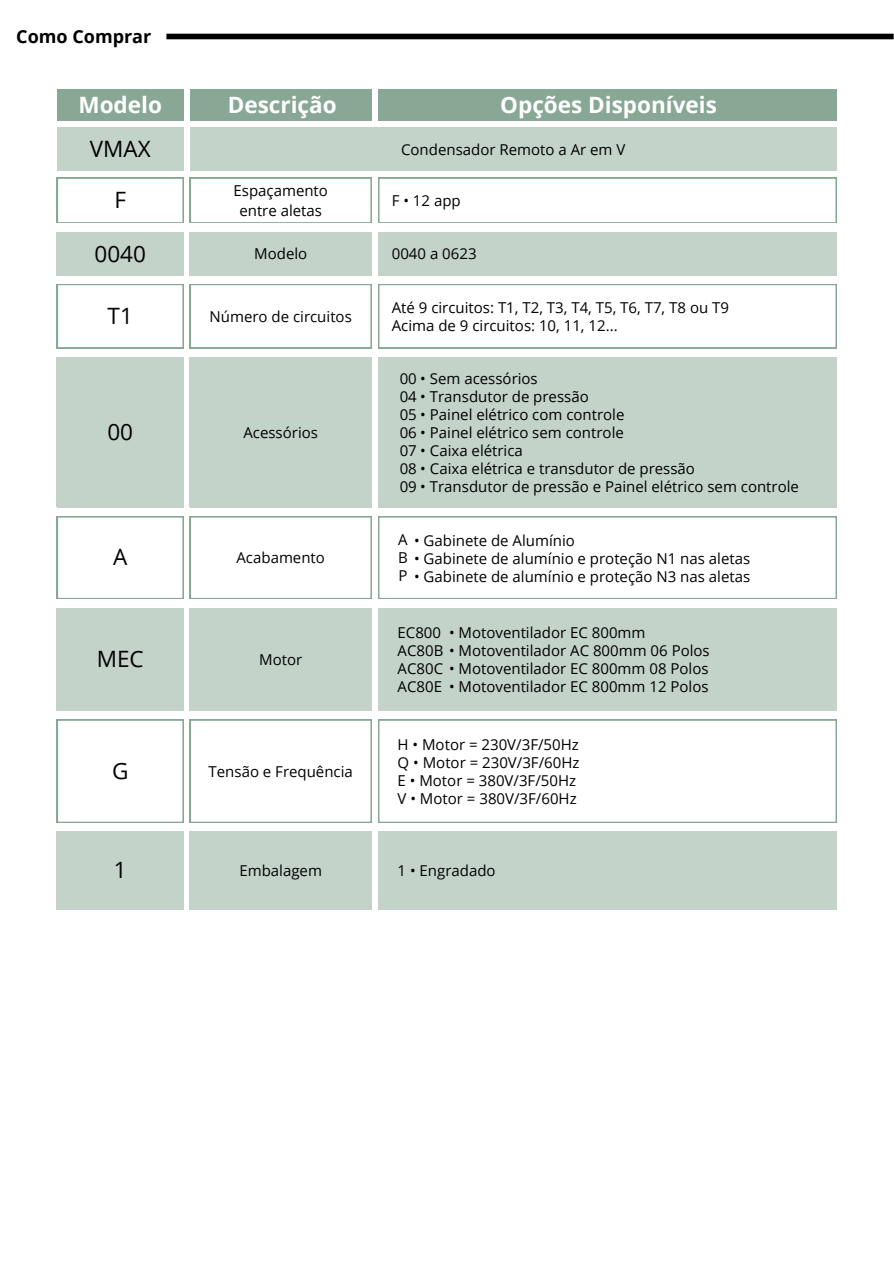
<style>
.page{position:relative;width:894px;height:1264px;background:#fff}
.page>*{position:absolute;margin:0;border:0;box-sizing:border-box;transform-origin:0 0}
.t1{font:700 22.5px "Open Sans";color:#fff}
.t2{font:22.5px "Open Sans";color:#000}
.t3{font:700 18px "Open Sans";color:#000}
.t4{font:15px/18px "Open Sans";color:#000}
</style>
<div class="page">
<div style="left:166px;top:34px;width:727px;height:5px;background:#000"></div>
<div style="left:57px;top:89px;width:126px;height:32px;background:#88a794"></div>
<div style="left:190px;top:89px;width:181px;height:32px;background:#88a794"></div>
<div style="left:378px;top:89px;width:458px;height:32px;background:#88a794"></div>
<div style="left:57px;top:128px;width:126px;height:43px;background:#c3d3c9"></div>
<div style="left:190px;top:128px;width:646px;height:43px;background:#c3d3c9"></div>
<svg style="left:57px;top:178px;width:126px;height:45px"></svg>
<svg style="left:190px;top:178px;width:181px;height:45px"></svg>
<svg style="left:378px;top:178px;width:458px;height:45px"></svg>
<div style="left:57px;top:232px;width:126px;height:43px;background:#c3d3c9"></div>
<div style="left:190px;top:232px;width:181px;height:43px;background:#c3d3c9"></div>
<div style="left:378px;top:232px;width:458px;height:43px;background:#c3d3c9"></div>
<svg style="left:57px;top:284px;width:126px;height:64px"></svg>
<svg style="left:190px;top:284px;width:181px;height:64px"></svg>
<svg style="left:378px;top:284px;width:458px;height:64px"></svg>
<div style="left:57px;top:357px;width:126px;height:150px;background:#c3d3c9"></div>
<div style="left:190px;top:357px;width:181px;height:150px;background:#c3d3c9"></div>
<div style="left:378px;top:357px;width:458px;height:150px;background:#c3d3c9"></div>
<div style="left:57px;top:608px;width:126px;height:102px;background:#c3d3c9"></div>
<div style="left:190px;top:608px;width:181px;height:102px;background:#c3d3c9"></div>
<svg style="left:57px;top:719px;width:126px;height:103px"></svg>
<svg style="left:190px;top:719px;width:181px;height:103px"></svg>
<svg style="left:378px;top:719px;width:458px;height:103px"></svg>
<div style="left:57px;top:831px;width:126px;height:78px;background:#c3d3c9"></div>
<div style="left:190px;top:831px;width:181px;height:78px;background:#c3d3c9"></div>
<div style="left:378px;top:831px;width:458px;height:78px;background:#c3d3c9"></div>
<svg style="left:57px;top:516px;width:126px;height:82px"></svg>
<svg style="left:190px;top:516px;width:181px;height:82px"></svg>
<svg style="left:378px;top:516px;width:458px;height:82px"></svg>
<div style="left:378px;top:608px;width:458px;height:102px;background:#c3d3c9"></div>
<p class="t3" style="left:16px;top:24px;width:136px">Como Comprar</p>
<h1 class="t1" style="left:78px;top:89px;width:85px">Modelo</h1>
<h1 class="t1" style="left:228px;top:89px;width:110px">Descrição</h1>
<h1 class="t1" style="left:500px;top:89px;width:218px">Opções Disponíveis</h1>
<h1 class="t2" style="left:90px;top:133px;width:62px">VMAX</h1>
<p class="t4" style="left:401px;top:140px;width:226px">Condensador Remoto a Ar em V</p>
<h1 class="t2" style="left:114px;top:184px;width:13px">F</h1>
<p class="t4" style="left:233px;top:180px;width:96px;line-height:20.2px;text-align:center">Espaçamento entre aletas</p>
<p class="t4" style="left:391px;top:191px;width:70px">F • 12 app</p>
<h1 class="t2" style="left:94px;top:237px;width:53px">0040</h1>
<p class="t4" style="left:254px;top:244px;width:55px">Modelo</p>
<p class="t4" style="left:391px;top:244px;width:86px">0040 a 0623</p>
<h1 class="t2" style="left:108px;top:300px;width:27px">T1</h1>
<p class="t4" style="left:209px;top:307px;width:144px">Número de circuitos</p>
<p class="t4" style="left:391px;top:298px;width:338px">Até 9 circuitos: T1, T2, T3, T4, T5, T6, T7, T8 ou T9<br>Acima de 9 circuitos: 10, 11, 12...</p>
<h1 class="t2" style="left:107px;top:416px;width:27px">00</h1>
<p class="t4" style="left:243px;top:423px;width:76px">Acessórios</p>
<h1 class="t2" style="left:113px;top:541px;width:16px">A</h1>
<p class="t4" style="left:236px;top:548px;width:90px">Acabamento</p>
<h1 class="t2" style="left:97px;top:643px;width:48px">MEC</h1>
<p class="t4" style="left:259px;top:650px;width:45px">Motor</p>
<h1 class="t2" style="left:112px;top:755px;width:18px">G</h1>
<p class="t4" style="left:208px;top:762px;width:146px">Tensão e Frequência</p>
<p class="t4" style="left:399px;top:369px;width:400px">00 • Sem acessórios<br>04 • Transdutor de pressão<br>05 • Painel elétrico com controle<br>06 • Painel elétrico sem controle<br>07 • Caixa elétrica<br>08 • Caixa elétrica e transdutor de pressão<br>09 • Transdutor de pressão e Painel elétrico sem controle</p>
<p class="t4" style="left:398px;top:531px;width:353px">A • Gabinete de Alumínio<br>B • Gabinete de alumínio e proteção N1 nas aletas<br>P • Gabinete de alumínio e proteção N3 nas aletas</p>
<p class="t4" style="left:397px;top:623px;width:313px;text-indent:51px">• Motoventilador EC 800mm<br>AC80B • Motoventilador AC 800mm 06 Polos<br>AC80C • Motoventilador EC 800mm 08 Polos</p>
<p class="t4" style="left:449px;top:677px;width:261px">• Motoventilador EC 800mm 12 Polos</p>
<p class="t4" style="left:397px;top:623px;width:45px">EC800</p>
<p class="t4" style="left:397px;top:677px;width:46px">AC80E</p>
<p class="t4" style="left:397px;top:735px;width:183px">H • Motor = 230V/3F/50Hz<br>Q • Motor = 230V/3F/60Hz<br>E • Motor = 380V/3F/50Hz<br>V • Motor = 380V/3F/60Hz</p>
<h1 class="t2" style="left:114px;top:854px;width:14px">1</h1>
<p class="t4" style="left:239px;top:861px;width:84px">Embalagem</p>
<p class="t4" style="left:397px;top:861px;width:99px">1 • Engradado</p>
</div>
